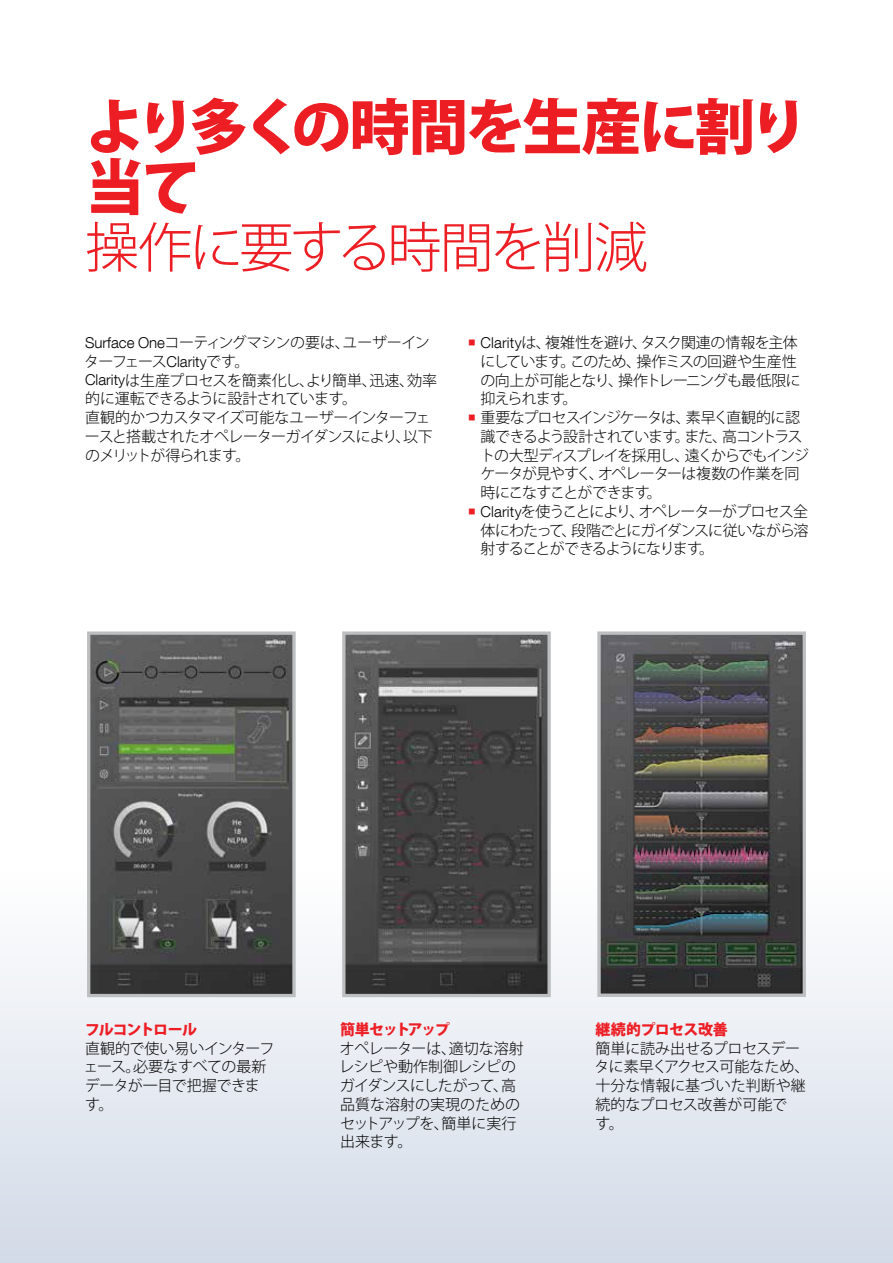
<style>
.page{position:relative;width:893px;height:1263px;background:#fff}
.page>*{position:absolute;margin:0;border:0;box-sizing:border-box;transform-origin:0 0}
.t1{font:800 60px/60px "Koz Go Pro";letter-spacing:-.055em;color:#ed1d24}
.t2{font:300 54px "Koz Go Pro";letter-spacing:-.055em;color:#ed1d24}
.t3{font:300 15px/18.8px "Koz Go Pro";letter-spacing:-.06em;color:#000}
.t4{font:300 15px/18.8px "Koz Go Pro";letter-spacing:-.04em;color:#000}
.t5{font:300 15px/18.8px "Koz Go Pro";letter-spacing:-.01em;color:#000}
.t6{font:300 15px/18.8px "Koz Go Pro";color:#000}
.t7{font:300 15px/18.8px "Koz Go Pro";letter-spacing:-.02em;color:#000}
.t8{font:800 15px "Koz Go Pro";letter-spacing:-.03em;color:#ed1d24}
.t9{font:800 15px "Koz Go Pro";letter-spacing:-.075em;color:#ed1d24}
.t10{font:800 15px "Koz Go Pro";letter-spacing:-.1em;color:#ed1d24}
.s1{font-family:"Helvetica Neue LT Com"}
</style>
<div class="page">
<div style="left:0;top:858px;width:893px;height:405px;background:linear-gradient(to bottom,#fff,#d2dae7)"></div>
<svg style="left:85px;top:631px;width:212px;height:368px;background:#5d5e5d"></svg>
<svg style="left:341px;top:631px;width:211px;height:368px;background:#535353"></svg>
<img style="left:596px;top:631px;width:212px;height:367px">
<h1 class="t1" style="left:85px;top:101px;width:725px">より多くの時間を生産に割り当て</h1>
<h2 class="t2" style="left:85px;top:212px;width:564px">操作に要する時間を削減</h2>
<p class="t4" style="left:84px;top:333px;width:354px"><span class="s1">Surface One</span>コーティングマシンの要は、ユーザーインターフェース<span class="s1">Clarity</span>です。<br><span class="s1">Clarity</span>は生産プロセスを簡素化し、より簡単、迅速、効率的に運転できるように設計されています。<br>直観的かつカスタマイズ可能なユーザーインターフェースと搭載されたオペレーターガイダンスにより、以下のメリットが得られます。</p>
<p class="t3" style="left:480px;top:333px;width:330px"><span class="s1">Clarity</span>は、複雑性を避け、タスク関連の情報を主体にしています。このため、操作ミスの回避や生産性の向上が可能となり、操作トレーニングも最低限に抑えられます。<br>重要なプロセスインジケータは、素早く直観的に認識できるよう設計されています。また、高コントラストの大型ディスプレイを採用し、遠くからでもインジケータが見やすく、オペレーターは複数の作業を同時にこなすことができます。<br><span class="s1">Clarity</span>を使うことにより、オペレーターがプロセス全体にわたって、段階ごとにガイダンスに従いながら溶射することができるようになります。</p>
<p class="t9" style="left:85px;top:1019px;width:114px">フルコントロール</p>
<p class="t7" style="left:84px;top:1039px;width:192px">直観的で使い易いインターフェース。必要なすべての最新データが一目で把握できます。</p>
<p class="t10" style="left:340px;top:1019px;width:111px">簡単セットアップ</p>
<p class="t5" style="left:339px;top:1039px;width:186px">オペレーターは、適切な溶射レシピや動作制御レシピのガイダンスにしたがって、高品質な溶射の実現のためのセットアップを、簡単に実行出来ます。</p>
<p class="t8" style="left:595px;top:1019px;width:134px">継続的プロセス改善</p>
<p class="t6" style="left:595px;top:1039px;width:216px">簡単に読み出せるプロセスデータに素早くアクセス可能なため、十分な情報に基づいた判断や継続的なプロセス改善が可能で<br>す。</p>
</div>
